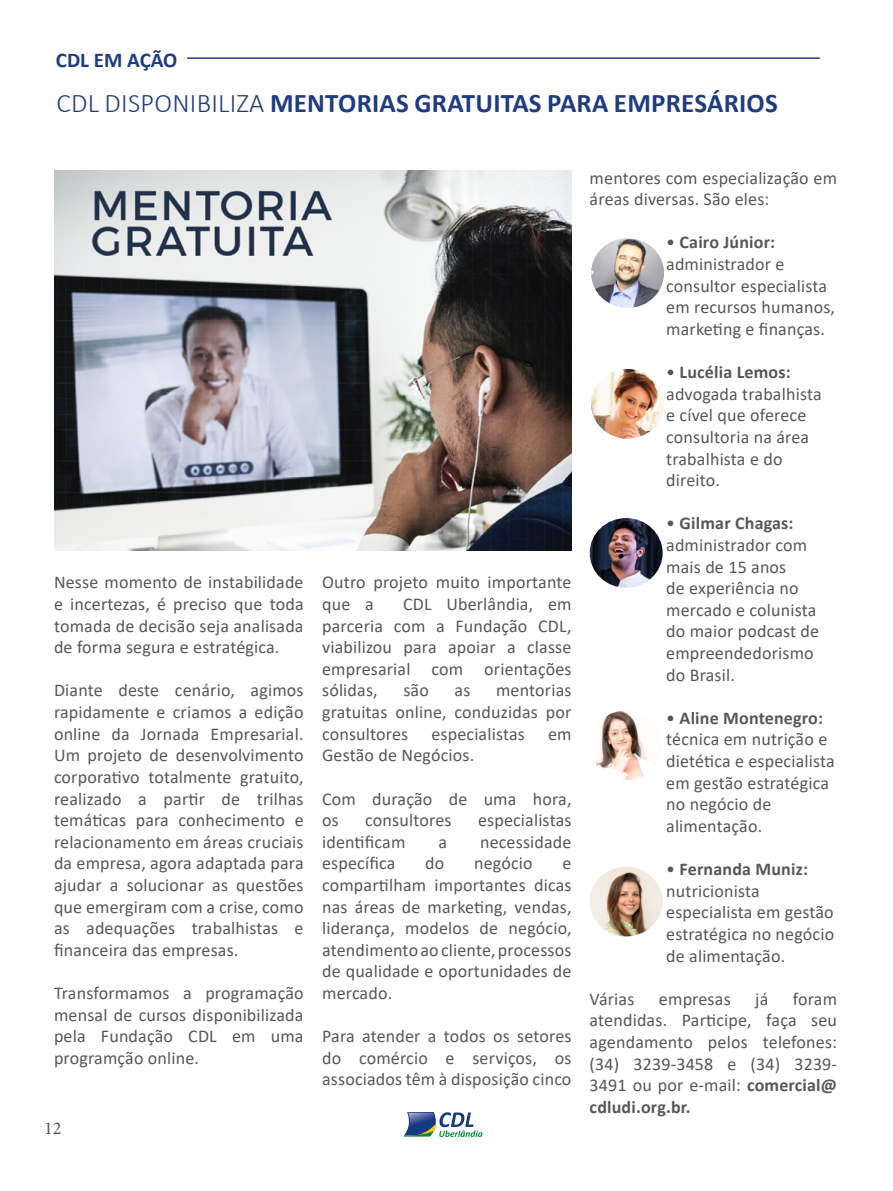
<style>
.page{position:relative;width:893px;height:1191px;background:#fff}
.page>*{position:absolute;margin:0;border:0;box-sizing:border-box;transform-origin:0 0}
.t1{font:700 27px "Calibri";letter-spacing:.01em;color:#203c81}
.t2{font:700 21px "Calibri";color:#203c81}
.t3{font:18px/21.6px "Calibri";letter-spacing:.01em;color:#575756;text-align:justify}
.t4{font:18px "Minion Pro";color:#575756}
.s1{font-weight:300}
.s2{font-weight:700}
</style>
<div class="page">
<svg style="left:403px;top:1112px;width:80px;height:25px"></svg>
<img style="left:55px;top:170px;width:517px;height:381px">
<img style="left:591px;top:238px;width:73px;height:70px">
<img style="left:590px;top:518px;width:73px;height:70px">
<img style="left:596px;top:711px;width:51px;height:69px">
<img style="left:590px;top:866px;width:73px;height:70px">
<img style="left:591px;top:369px;width:73px;height:70px">
<hr style="left:187px;top:57px;width:633px;height:2px;background:#283583">
<p class="t2" style="left:56px;top:45px;width:123px">CDL EM AÇÃO</p>
<h1 class="t1" style="left:56px;top:84px;width:723px"><span class="s1">CDL DISPONIBILIZA</span> MENTORIAS GRATUITAS PARA EMPRESÁRIOS</h1>
<p class="t3" style="left:54px;top:571px;width:251px">Nesse momento de instabilidade e incertezas, é preciso que toda tomada de decisão seja analisada de forma segura e estratégica.</p>
<p class="t3" style="left:54px;top:679px;width:251px">Diante deste cenário, agimos rapidamente e criamos a edição online da Jornada Empresarial.<br>Um projeto de desenvolvimento corporativo totalmente gratuito, realizado a partir de trilhas temáticas para conhecimento e relacionamento em áreas cruciais da empresa, agora adaptada para ajudar a solucionar as questões que emergiram com a crise, como as adequações trabalhistas e financeira das empresas.</p>
<p class="t3" style="left:54px;top:981px;width:251px">Transformamos a programação mensal de cursos disponibilizada pela Fundação CDL em uma programção online.</p>
<p class="t4" style="left:44px;top:1116px;width:19px">12</p>
<p class="t3" style="left:322px;top:571px;width:251px">Outro projeto muito importante que a</p>
<p class="t3" style="left:322px;top:593px;width:251px;text-indent:81px">CDL Uberlândia, em parceria com a Fundação CDL, viabilizou para apoiar a classe empresarial com orientações sólidas,</p>
<p class="t3" style="left:403px;top:679px;width:27px">são</p>
<p class="t3" style="left:455px;top:679px;width:17px">as</p>
<p class="t3" style="left:322px;top:679px;width:251px;text-indent:174px">mentorias gratuitas online, conduzidas por consultores</p>
<p class="t3" style="left:431px;top:722px;width:95px">especialistas</p>
<p class="t3" style="left:548px;top:722px;width:25px">em</p>
<p class="t3" style="left:322px;top:744px;width:154px">Gestão de Negócios.</p>
<p class="t3" style="left:322px;top:787px;width:251px">Com duração de uma hora, os</p>
<p class="t3" style="left:365px;top:809px;width:88px">consultores</p>
<p class="t3" style="left:478px;top:809px;width:95px">especialistas</p>
<p class="t3" style="left:322px;top:830px;width:85px">identificam</p>
<p class="t3" style="left:438px;top:830px;width:10px">a</p>
<p class="t3" style="left:480px;top:830px;width:93px">necessidade</p>
<p class="t3" style="left:322px;top:852px;width:75px">específica</p>
<p class="t3" style="left:425px;top:852px;width:21px">do</p>
<p class="t3" style="left:474px;top:852px;width:60px">negócio</p>
<p class="t3" style="left:322px;top:852px;width:251px;text-indent:240px">e compartilham importantes dicas nas áreas de marketing, vendas, liderança, modelos de negócio, atendimento ao cliente, processos de qualidade e oportunidades de mercado.</p>
<p class="t3" style="left:322px;top:1025px;width:251px">Para atender a todos os setores do comércio e serviços, os associados têm à disposição cinco</p>
<p class="t3" style="left:590px;top:166px;width:249px">mentores com especialização em áreas diversas. São eles:</p>
<p class="t3" style="left:666px;top:231px;width:170px;text-align:left">• <span class="s2">Cairo Júnior: </span>administrador e consultor especialista em recursos humanos, marketing e finanças.</p>
<p class="t3" style="left:666px;top:361px;width:157px;text-align:left">• <span class="s2">Lucélia Lemos: </span>advogada trabalhista e cível que oferece consultoria na área trabalhista e do direito.</p>
<p class="t3" style="left:666px;top:512px;width:155px;text-align:left">• <span class="s2">Gilmar Chagas: </span>administrador com mais de 15 anos<br>de experiência no mercado e colunista do maior podcast de empreendedorismo do Brasil.</p>
<p class="t3" style="left:666px;top:706px;width:170px;text-align:left">• <span class="s2">Aline Montenegro: </span>técnica em nutrição e dietética e especialista em gestão estratégica no negócio de alimentação.</p>
<p class="t3" style="left:666px;top:858px;width:170px;text-align:left">• <span class="s2">Fernanda Muniz: </span>nutricionista especialista em gestão estratégica no negócio de alimentação.</p>
<p class="t3" style="left:590px;top:987px;width:46px">Várias</p>
<p class="t3" style="left:659px;top:987px;width:73px">empresas</p>
<p class="t3" style="left:755px;top:987px;width:15px">já</p>
<p class="t3" style="left:590px;top:987px;width:249px;text-indent:203px">foram atendidas. Participe, faça seu agendamento pelos telefones: (34) 3239-3458 e (34) 3239- 3491 ou por e-mail: <span class="s2">comercial@ cdludi.org.br.</span></p>
</div>
